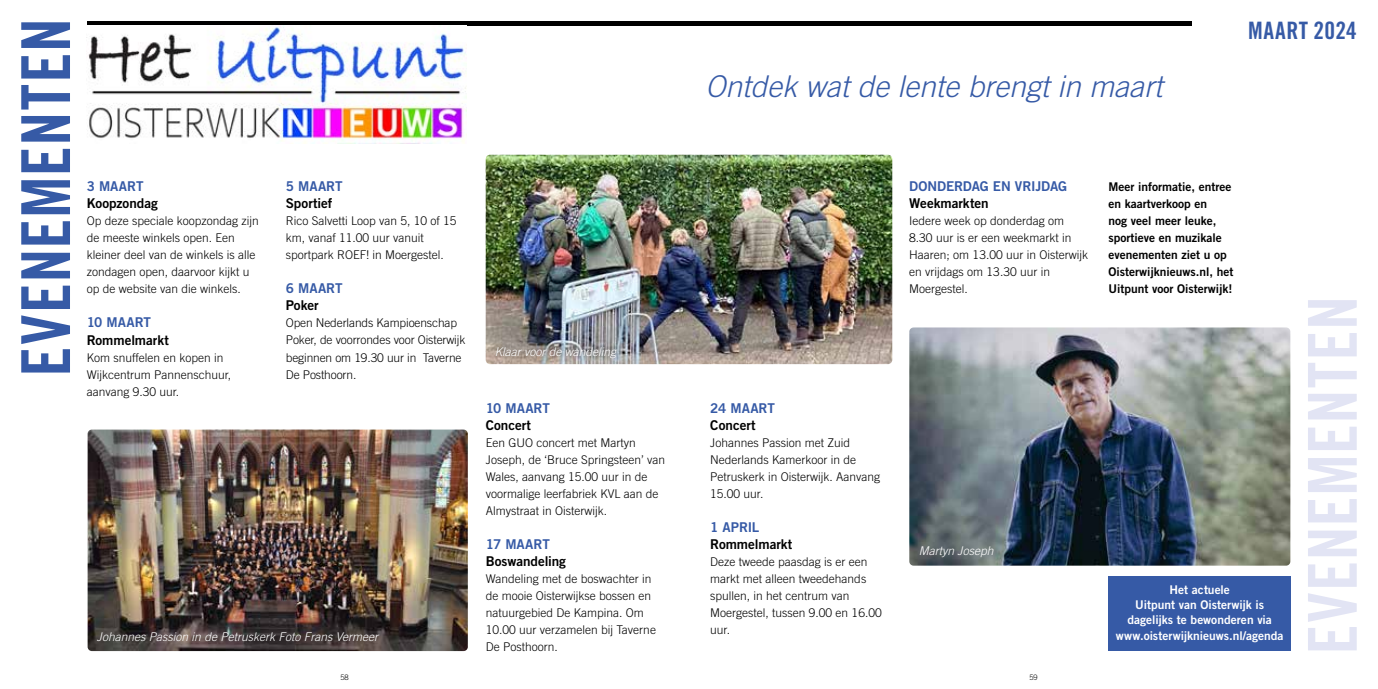
<style>
.page{position:relative;width:1378px;height:689px;background:#fff}
.page>*{position:absolute;margin:0;border:0;box-sizing:border-box;transform-origin:0 0}
.t1{font:67.5px "Trade Gothic LT Std Bd Cn 20";letter-spacing:.01em;color:#365aa6}
.t2{font:67.5px "Trade Gothic LT Std Bd Cn 20";letter-spacing:.01em;color:#e2e4f4}
.t3{font:italic 300 30px "Trade Gothic LT Std";color:#365aa6}
.t4{font:24px "Trade Gothic LT Std Bd Cn 20";letter-spacing:.02em;color:#365aa6}
.t5{font:13.5px "Trade Gothic LT Std Bd 2";color:#000}
.t6{font:13.5px "Trade Gothic LT Std Bd 2";letter-spacing:-.005em;color:#365aa6}
.t7{font:300 12px/17px "Trade Gothic LT Std";color:#000}
.t8{font:12px/17px "Trade Gothic LT Std Bd 2";color:#000}
.t9{font:12px/15px "Trade Gothic LT Std Bd 2";color:#fff;text-align:center}
.t10{font:italic 300 12px "Trade Gothic LT Std";color:#fff}
.t11{font:300 7.5px "Trade Gothic LT Std";color:#000}
</style>
<div class="page">
<div style="left:87px;top:21px;width:602px;height:5px;background:#000"></div>
<img style="left:88px;top:26px;width:379px;height:118px">
<img style="left:486px;top:155px;width:406px;height:209px">
<div style="left:488px;top:340px;width:136px;height:26px;background:#000;opacity:.75"></div>
<img style="left:88px;top:429px;width:380px;height:222px">
<div style="left:689px;top:21px;width:502px;height:5px;background:#000"></div>
<div style="left:1108px;top:576px;width:182px;height:74px;background:#365aa6"></div>
<img style="left:909px;top:327px;width:381px;height:239px">
<h1 class="t1" style="left:5px;top:377px;width:360px;rotate:-90deg">EVENEMENTEN</h1>
<p class="t6" style="left:87px;top:178px;width:58px">3 MAART</p>
<p class="t5" style="left:87px;top:195px;width:73px">Koopzondag</p>
<p class="t7" style="left:87px;top:212px;width:174px">Op deze speciale koopzondag zijn de meeste winkels open. Een kleiner deel van de winkels is alle zondagen open, daarvoor kijkt u op de website van die winkels.</p>
<p class="t6" style="left:87px;top:314px;width:66px">10 MAART</p>
<p class="t5" style="left:87px;top:331px;width:84px">Rommelmarkt</p>
<p class="t7" style="left:87px;top:349px;width:146px">Kom snuffelen en kopen in<br>Wijkcentrum Pannenschuur, aanvang 9.30 uur.</p>
<p class="t6" style="left:286px;top:178px;width:58px">5 MAART</p>
<p class="t5" style="left:286px;top:195px;width:48px">Sportief</p>
<p class="t7" style="left:286px;top:212px;width:172px">Rico Salvetti Loop van 5, 10 of 15 km, vanaf 11.00 uur vanuit sportpark ROEF! in Moergestel.</p>
<p class="t6" style="left:286px;top:280px;width:58px">6 MAART</p>
<p class="t5" style="left:286px;top:297px;width:34px">Poker</p>
<p class="t7" style="left:286px;top:315px;width:181px">Open Nederlands Kampioenschap<br>Poker, de voorrondes voor Oisterwijk beginnen om 19.30 uur in Taverne<br>De Posthoorn.</p>
<p class="t10" style="left:97px;top:629px;width:283px">Johannes Passion in de Petruskerk Foto Frans Vermeer</p>
<p class="t10" style="left:495px;top:345px;width:123px">Klaar voor de wandeling</p>
<p class="t6" style="left:486px;top:399px;width:66px">10 MAART</p>
<p class="t5" style="left:486px;top:416px;width:47px">Concert</p>
<p class="t7" style="left:486px;top:434px;width:181px">Een GUO concert met Martyn<br>Joseph, de ‘Bruce Springsteen’ van<br>Wales, aanvang 15.00 uur in de voormalige leerfabriek KVL aan de<br>Almystraat in Oisterwijk.</p>
<p class="t6" style="left:486px;top:535px;width:66px">17 MAART</p>
<p class="t5" style="left:486px;top:552px;width:82px">Boswandeling</p>
<p class="t7" style="left:486px;top:570px;width:172px">Wandeling met de boswachter in de mooie Oisterwijkse bossen en natuurgebied De Kampina. Om<br>10.00 uur verzamelen bij Taverne<br>De Posthoorn.</p>
<h2 class="t3" style="left:705px;top:68px;width:458px">Ontdek wat de lente brengt in maart</h2>
<h3 class="t4" style="left:1248px;top:15px;width:110px">MAART 2024</h3>
<p class="t6" style="left:909px;top:178px;width:159px">DONDERDAG EN VRIJDAG</p>
<p class="t5" style="left:909px;top:195px;width:81px">Weekmarkten</p>
<p class="t7" style="left:909px;top:212px;width:180px">Iedere week op donderdag om<br>8.30 uur is er een weekmarkt in<br>Haaren; om 13.00 uur in Oisterwijk en vrijdags om 13.30 uur in<br>Moergestel.</p>
<p class="t8" style="left:1108px;top:178px;width:127px">Meer informatie, entree en kaartverkoop en<br>nog veel meer leuke, sportieve en muzikale evenementen ziet u op<br>Oisterwijknieuws.nl, het<br>Uitpunt voor Oisterwijk!</p>
<p class="t6" style="left:710px;top:399px;width:66px">24 MAART</p>
<p class="t5" style="left:710px;top:416px;width:47px">Concert</p>
<p class="t7" style="left:710px;top:434px;width:172px">Johannes Passion met Zuid<br>Nederlands Kamerkoor in de<br>Petruskerk in Oisterwijk. Aanvang<br>15.00 uur.</p>
<p class="t6" style="left:710px;top:518px;width:51px">1 APRIL</p>
<p class="t5" style="left:710px;top:535px;width:84px">Rommelmarkt</p>
<p class="t7" style="left:710px;top:553px;width:173px">Deze tweede paasdag is er een markt met alleen tweedehands spullen, in het centrum van<br>Moergestel, tussen 9.00 en 16.00 uur.</p>
<p class="t10" style="left:919px;top:544px;width:76px">Martyn Joseph</p>
<p class="t9" style="left:1127px;top:582px;width:146px">Het actuele<br>Uitpunt van Oisterwijk is dagelijks te bewonderen via</p>
<p class="t9" style="left:1116px;top:628px;width:169px">www.oisterwijknieuws.nl/agenda</p>
<h1 class="t2" style="left:1291px;top:654px;width:360px;rotate:-90deg">EVENEMENTEN</h1>
<p class="t11" style="left:340px;top:672px;width:10px">58</p>
<p class="t11" style="left:1029px;top:672px;width:10px">59</p>
</div>
